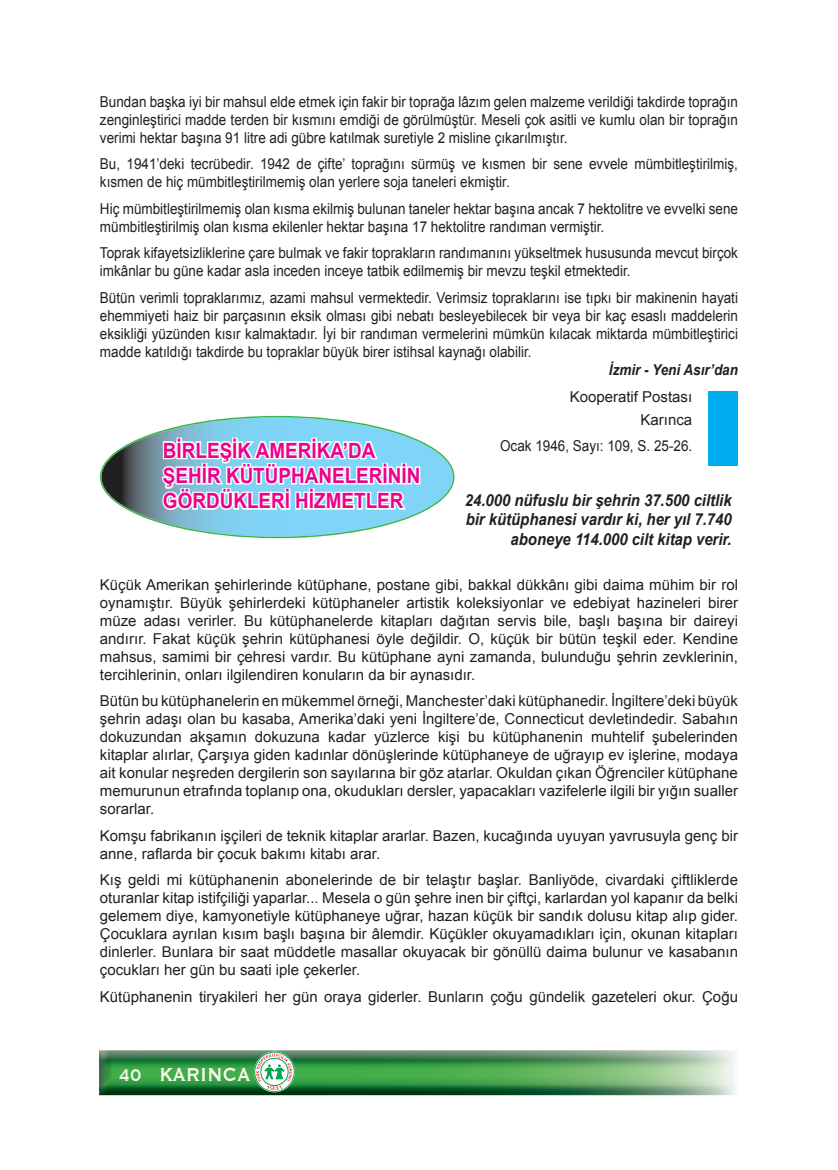
<style>
.page{position:relative;width:838px;height:1170px;background:#fff}
.page>*{position:absolute;margin:0;border:0;box-sizing:border-box;transform-origin:0 0}
.t1{font:700 24.3px "Copperplate Gothic BT";color:#fef7ee;scale:.83 1}
.t2{font:700 21px/25.2px "Arial";color:#ed028c;scale:.9 1}
.t3{font:italic 700 16.5px/19.8px "Arial";color:#231f20;text-align:right;scale:.9 1}
.t4{font:15px/18px "Arial";color:#231f20;text-align:justify}
.t5{font:15px/18px "Arial";color:#231f20;scale:.9 1}
.t6{font:italic 700 15px "Arial";color:#231f20;scale:.9 1}
.s1{font-size:21.6px}
</style>
<div class="page">
<img style="left:99px;top:1092px;width:639px;height:3px">
<img style="left:99px;top:1050px;width:639px;height:42px">
<svg style="left:254px;top:1051px;width:41px;height:41px"></svg>
<div style="left:254px;top:1051px;width:40px;height:40px;border:1px solid #00a54f;border-radius:50%"></div>
<svg style="left:256px;top:1052px;width:36px;height:37px"></svg>
<div style="left:708px;top:391px;width:30px;height:75px;background:#00aeef"></div>
<svg style="left:100px;top:416px;width:354px;height:122px"></svg>
<svg style="left:160px;top:419px;width:262px;height:97px"></svg>
<p class="t5" style="left:100px;top:92px;width:710px;text-align:justify">Bundan başka iyi bir mahsul elde etmek için fakir bir toprağa lâzım gelen malzeme verildiği takdirde toprağın zenginleştirici madde terden bir kısmını emdiği de görülmüştür. Meseli çok asitli ve kumlu olan bir toprağın verimi hektar başına 91 litre adi gübre katılmak suretiyle 2 misline çıkarılmıştır.</p>
<p class="t5" style="left:100px;top:155px;width:710px">Bu, 1941’deki tecrübedir. 1942 de çifte’ toprağını sürmüş ve kısmen bir sene evvele mümbitleştirilmiş, kısmen de hiç mümbitleştirilmemiş olan yerlere soja taneleri ekmiştir.</p>
<p class="t5" style="left:100px;top:199px;width:710px">Hiç mümbitleştirilmemiş olan kısma ekilmiş bulunan taneler hektar başına ancak 7 hektolitre ve evvelki sene mümbitleştirilmiş olan kısma ekilenler hektar başına 17 hektolitre randıman vermiştir.</p>
<p class="t5" style="left:100px;top:244px;width:710px">Toprak kifayetsizliklerine çare bulmak ve fakir toprakların randımanını yükseltmek hususunda mevcut birçok imkânlar bu güne kadar asla inceden inceye tatbik edilmemiş bir mevzu teşkil etmektedir.</p>
<p class="t5" style="left:100px;top:289px;width:710px;text-align:justify">Bütün verimli topraklarımız, azami mahsul vermektedir. Verimsiz topraklarını ise tıpkı bir makinenin hayati ehemmiyeti haiz bir parçasının eksik olması gibi nebatı besleyebilecek bir veya bir kaç esaslı maddelerin eksikliği yüzünden kısır kalmaktadır. İyi bir randıman vermelerini mümkün kılacak miktarda mümbitleştirici madde katıldığı takdirde bu topraklar büyük birer istihsal kaynağı olabilir.</p>
<p class="t6" style="left:609px;top:359px;width:145px">İzmir - Yeni Asır’dan</p>
<p class="t4" style="left:569px;top:386px;width:124px;line-height:22.2px;text-align:right">Kooperatif Postası<br>Karınca</p>
<h2 class="t2" style="left:163px;top:438px;width:238px">BİRLEŞİK AMERİKA’DA</h2>
<p class="t5" style="left:500px;top:437px;width:215px">Ocak 1946, Sayı: 109, S. 25-26.</p>
<h2 class="t2" style="left:163px;top:463px;width:287px">ŞEHİR KÜTÜPHANELERİNİN<br>GÖRDÜKLERİ HİZMETLER</h2>
<p class="t3" style="left:465px;top:490px;width:298px">24.000 nüfuslu bir şehrin 37.500 ciltlik bir kütüphanesi vardır ki, her yıl 7.740 aboneye 114.000 cilt kitap verir.</p>
<p class="t4" style="left:100px;top:575px;width:639px">Küçük Amerikan şehirlerinde kütüphane, postane gibi, bakkal dükkânı gibi daima mühim bir rol oynamıştır. Büyük şehirlerdeki kütüphaneler artistik koleksiyonlar ve edebiyat hazineleri birer müze adası verirler. Bu kütüphanelerde kitapları dağıtan servis bile, başlı başına bir daireyi andırır. Fakat küçük şehrin kütüphanesi öyle değildir. O, küçük bir bütün teşkil eder. Kendine mahsus, samimi bir çehresi vardır. Bu kütüphane ayni zamanda, bulunduğu şehrin zevklerinin, tercihlerinin, onları ilgilendiren konuların da bir aynasıdır.</p>
<p class="t4" style="left:100px;top:692px;width:639px">Bütün bu kütüphanelerin en mükemmel örneği, Manchester’daki kütüphanedir. İngiltere’deki büyük şehrin adaşı olan bu kasaba, Amerika’daki yeni İngiltere’de, Connecticut devletindedir. Sabahın dokuzundan akşamın dokuzuna kadar yüzlerce kişi bu kütüphanenin muhtelif şubelerinden kitaplar alırlar, Çarşıya giden kadınlar dönüşlerinde kütüphaneye de uğrayıp ev işlerine, modaya ait konular neşreden dergilerin son sayılarına bir göz atarlar. Okuldan çıkan Öğrenciler kütüphane memurunun etrafında toplanıp ona, okudukları dersler, yapacakları vazifelerle ilgili bir yığın sualler sorarlar.</p>
<p class="t4" style="left:100px;top:826px;width:639px">Komşu fabrikanın işçileri de teknik kitaplar ararlar. Bazen, kucağında uyuyan yavrusuyla genç bir anne, raflarda bir çocuk bakımı kitabı arar.</p>
<p class="t4" style="left:100px;top:871px;width:639px">Kış geldi mi kütüphanenin abonelerinde de bir telaştır başlar. Banliyöde, civardaki çiftliklerde oturanlar kitap istifçiliği yaparlar... Mesela o gün şehre inen bir çiftçi, karlardan yol kapanır da belki gelemem diye, kamyonetiyle kütüphaneye uğrar, hazan küçük bir sandık dolusu kitap alıp gider.<br>Çocuklara ayrılan kısım başlı başına bir âlemdir. Küçükler okuyamadıkları için, okunan kitapları dinlerler. Bunlara bir saat müddetle masallar okuyacak bir gönüllü daima bulunur ve kasabanın çocukları her gün bu saati iple çekerler.</p>
<p class="t4" style="left:100px;top:987px;width:639px">Kütüphanenin tiryakileri her gün oraya giderler. Bunların çoğu gündelik gazeteleri okur. Çoğu</p>
<h1 class="t1" style="left:119px;top:1061px;width:160px"><span class="s1">40</span> KARINCA</h1>
</div>
